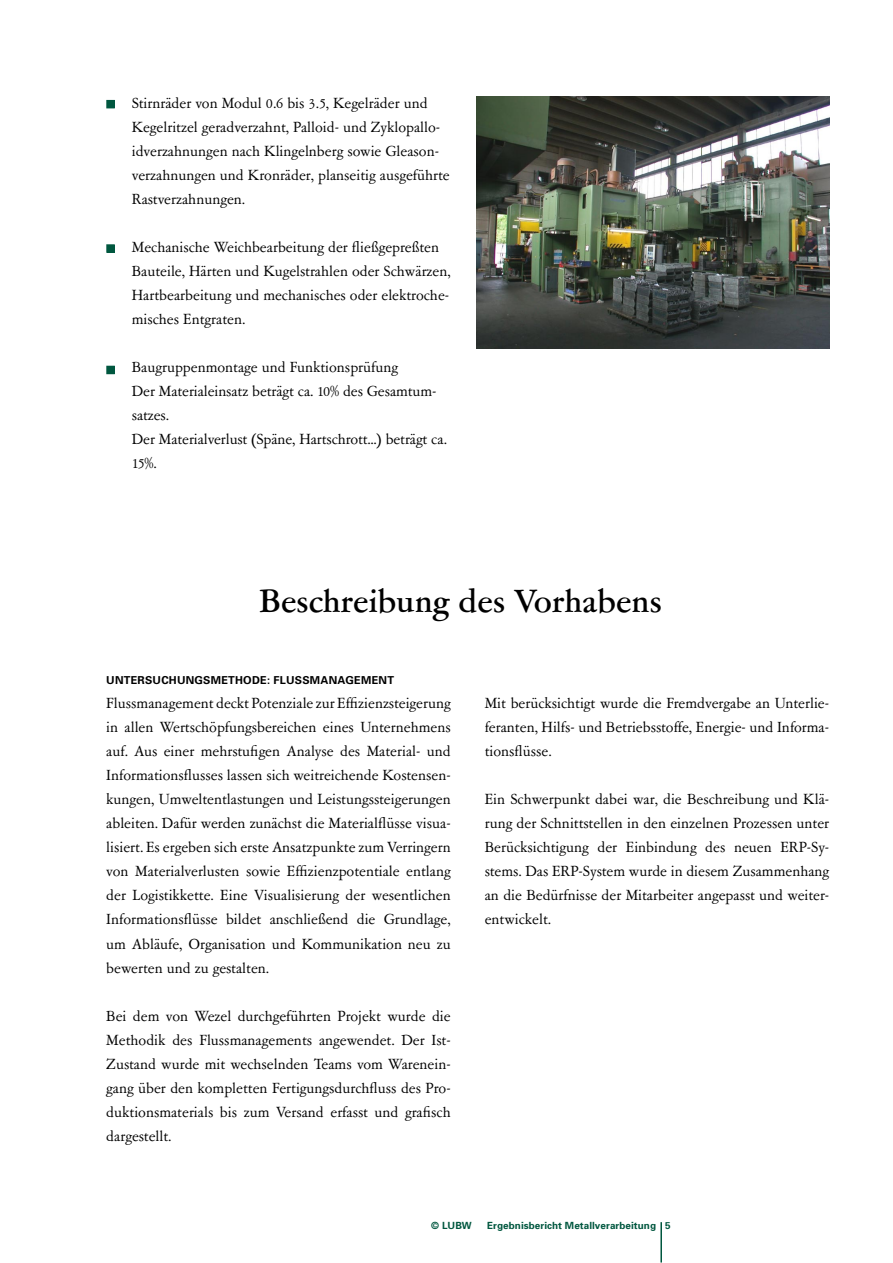
<style>
.page{position:relative;width:893px;height:1263px;background:#fff}
.page>*{position:absolute;margin:0;border:0;box-sizing:border-box;transform-origin:0 0}
.t1{font:500 36px "Garamont Amst SB";letter-spacing:.005em;color:#000}
.t2{font:16.5px/24px "Garamont Amst SB";color:#000;text-align:justify}
.t3{font:700 10.95px "Univers";letter-spacing:.02em;color:#000}
.t4{font:700 9.9px "Univers";letter-spacing:.005em;color:#00573f}
</style>
<div class="page">
<hr style="left:660px;top:1222px;width:2px;height:40px;background:#00573f">
<img style="left:476px;top:96px;width:353px;height:252px">
<div style="left:107px;top:101px;width:7px;height:7px;background:#00573f"></div>
<div style="left:106px;top:100px;width:9px;height:8px;border:2px solid #00573f"></div>
<div style="left:107px;top:245px;width:7px;height:7px;background:#00573f"></div>
<div style="left:106px;top:244px;width:9px;height:9px;border:2px solid #00573f"></div>
<div style="left:107px;top:366px;width:7px;height:7px;background:#00573f"></div>
<div style="left:106px;top:366px;width:9px;height:8px;border:2px solid #00573f"></div>
<p class="t2" style="left:132px;top:92px;width:319px;text-align:left">Stirnräder von Modul 0.6 bis 3.5, Kegelräder und Kegelritzel geradverzahnt, Palloid- und Zyklopallo&shy;idverzahnungen nach Klingelnberg sowie Gleason&shy;verzahnungen und Kronräder, planseitig ausgeführte Rastverzahnungen.</p>
<p class="t2" style="left:132px;top:236px;width:320px;text-align:left">Mechanische Weichbearbeitung der fließgepreßten Bauteile, Härten und Kugelstrahlen oder Schwärzen, Hartbearbeitung und mechanisches oder elektroche&shy;misches Entgraten.</p>
<p class="t2" style="left:132px;top:356px;width:316px;text-align:left">Baugruppenmontage und Funktionsprüfung<br>Der Materialeinsatz beträgt ca. 10% des Gesamtum&shy;satzes.<br>Der Materialverlust (Späne, Hartschrott...) beträgt ca.<br>15%.</p>
<h1 class="t1" style="left:259px;top:583px;width:404px">Beschreibung des Vorhabens</h1>
<p class="t3" style="left:106px;top:674px;width:17px">UNTE</p>
<p class="t3" style="left:138px;top:674px;width:25px">RSUCHUN</p>
<p class="t3" style="left:195px;top:674px;width:25px">GSMETH</p>
<p class="t3" style="left:243px;top:674px;width:120px">ODE : FLUSSMANAGEMENT</p>
<p class="t2" style="left:106px;top:692px;width:346px">Flussmanagement deckt Potenziale zur Effizienzsteigerung in allen Wertschöpfungsbereichen eines Unternehmens auf. Aus einer mehrstufigen Analyse des Material- und Informationsflusses lassen sich weitreichende Kostensen&shy;kungen, Umweltentlastungen und Leistungssteigerungen ableiten. Dafür werden zunächst die Materialflüsse visua&shy;lisiert. Es ergeben sich erste Ansatzpunkte zum Verringern von Materialverlusten sowie Effizienzpotentiale entlang der Logistikkette. Eine Visualisierung der wesentlichen Informationsflüsse bildet anschließend die Grundlage, um Abläufe, Organisation und Kommunikation neu zu bewerten und zu gestalten.</p>
<p class="t2" style="left:106px;top:1004px;width:346px">Bei dem von Wezel durchgeführten Projekt wurde die Methodik des Flussmanagements angewendet. Der Ist-Zustand wurde mit wechselnden Teams vom Warenein&shy;gang über den kompletten Fertigungsdurchfluss des Pro&shy;duktionsmaterials bis zum Versand erfasst und grafisch dargestellt.</p>
<p class="t2" style="left:485px;top:692px;width:346px">Mit berücksichtigt wurde die Fremdvergabe an Unterlie&shy;feranten, Hilfs- und Betriebsstoffe, Energie- und Informa&shy;tionsflüsse.</p>
<p class="t2" style="left:485px;top:788px;width:346px">Ein Schwerpunkt dabei war, die Beschreibung und Klä&shy;rung der Schnittstellen in den einzelnen Prozessen unter Berücksichtigung der Einbindung des neuen ERP-Sy&shy;stems. Das ERP-System wurde in diesem Zusammenhang an die Bedürfnisse der Mitarbeiter angepasst und weiter&shy;entwickelt.</p>
<p class="t4" style="left:431px;top:1220px;width:42px">© LUBW</p>
<p class="t4" style="left:487px;top:1220px;width:170px">ERGEBNISBERICHT METALLVERARBEITUNG</p>
</div>
